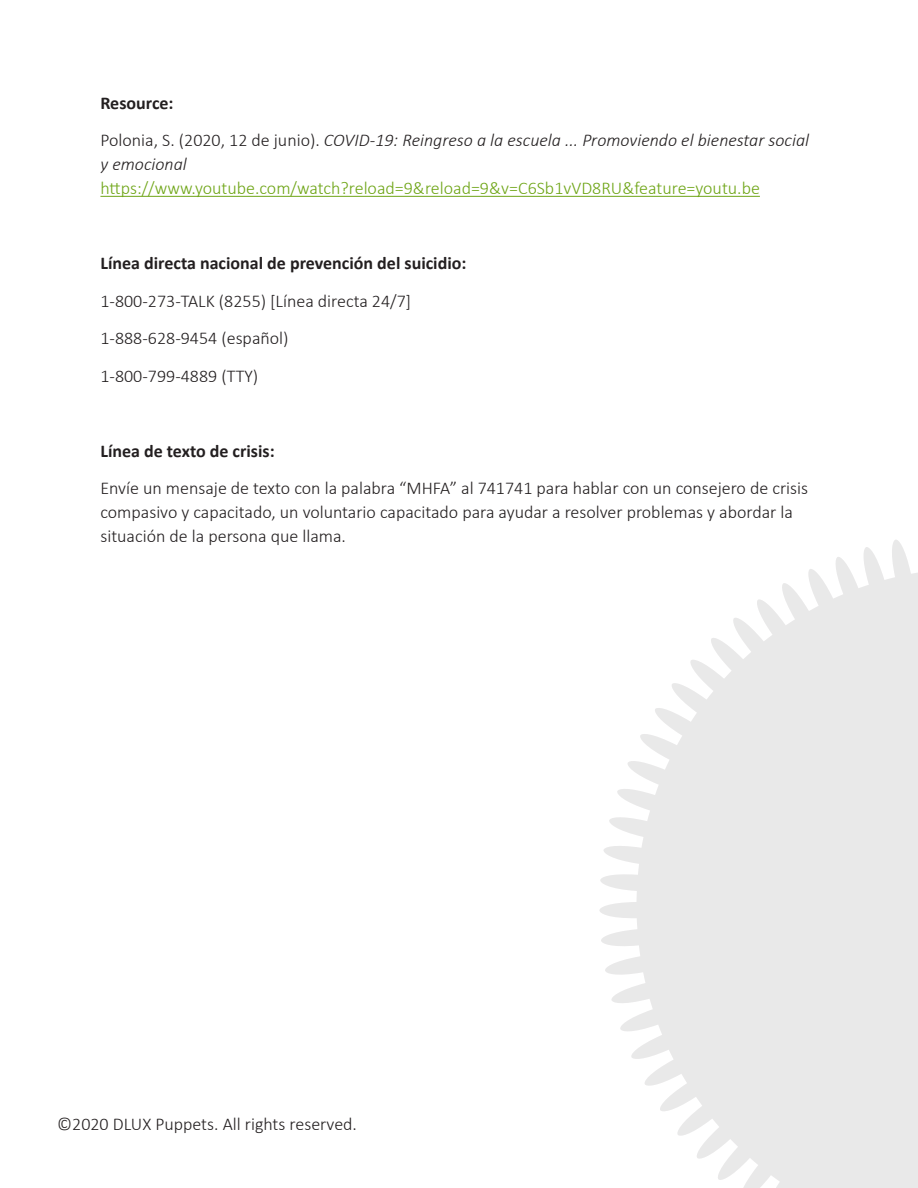
<style>
.page{position:relative;width:918px;height:1188px;background:#fff}
.page>*{position:absolute;margin:0;border:0;box-sizing:border-box;transform-origin:0 0}
.t1{font:300 18px/24px "Calibri";color:#231f20}
.t2{font:300 18px/24px "Calibri";color:#6ea516}
.t3{font:700 18px "Calibri";color:#231f20}
.s1{color:#231f20}
.s2{font-style:italic;color:#231f20}
</style>
<div class="page">
<hr style="left:100px;top:196px;width:660px;height:1px;background:#6ea516">
<svg style="left:599px;top:540px;width:319px;height:648px;fill:#e9e9e9"></svg>
<p class="t3" style="left:100px;top:90px;width:75px">Resource:</p>
<p class="t2" style="left:100px;top:128px;width:710px"><span class="s1">Polonia, S. (2020, 12 de junio).</span> <span class="s2">COVID-19: Reingreso a la escuela ... Promoviendo el bienestar social y emocional </span>https://www.youtube.com/watch?reload=9&amp;reload=9&amp;v=C6Sb1vVD8RU&amp;feature=youtu.be</p>
<p class="t3" style="left:100px;top:250px;width:368px">Línea directa nacional de prevención del suicidio:</p>
<p class="t1" style="left:100px;top:288px;width:312px">1-800-273-TALK (8255) [Línea directa 24/7]</p>
<p class="t1" style="left:100px;top:326px;width:190px">1-888-628-9454 (español)</p>
<p class="t1" style="left:100px;top:363px;width:159px">1-800-799-4889 (TTY)</p>
<p class="t3" style="left:100px;top:438px;width:176px">Línea de texto de crisis:</p>
<p class="t1" style="left:100px;top:476px;width:709px">Envíe un mensaje de texto con la palabra “MHFA” al 741741 para hablar con un consejero de crisis compasivo y capacitado, un voluntario capacitado para ayudar a resolver problemas y abordar la situación de la persona que llama.</p>
<p class="t1" style="left:57px;top:1112px;width:301px">©2020 DLUX Puppets. All rights reserved.</p>
</div>
